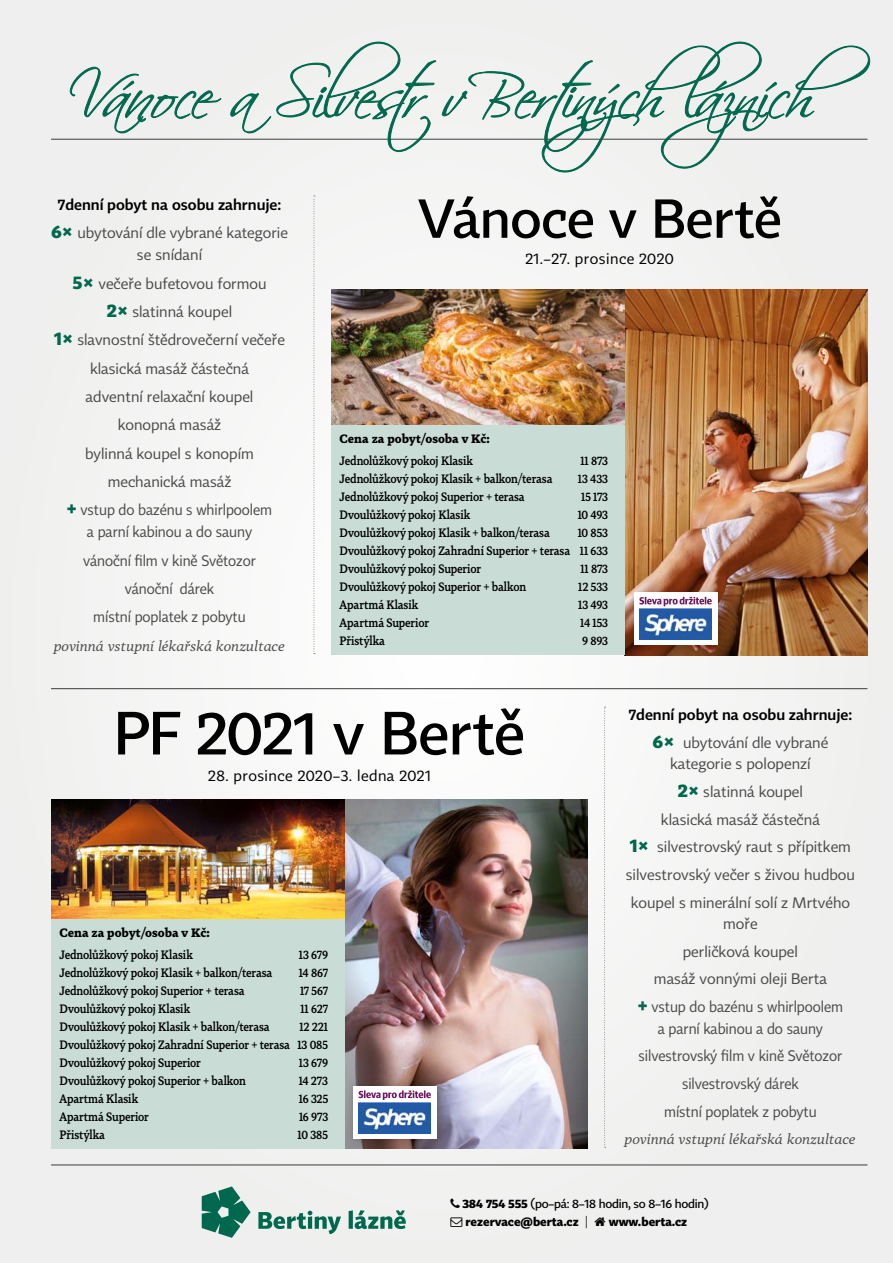
<style>
.page{position:relative;width:893px;height:1263px;background:#f1f1f0}
.page>*{position:absolute;margin:0;border:0;box-sizing:border-box;transform-origin:0 0}
.t1{font:63px "Scriptina Pro";color:#00684e}
.t2{font:500 60px "Tabac Sans";letter-spacing:-.015em;color:#000}
.t3{font:500 54px "Tabac Sans";letter-spacing:-.01em;color:#000}
.t4{font:15px/28.3px "Tabac Sans";color:#4a4a49;text-align:center}
.t5{font:15px/28.3px "Tabac Sans";color:#4a4a49;text-align:center;scale:.94 1}
.t6{font:300 15px/27.8px "Tabac Sans";color:#000;text-align:center}
.t7{font:15px "Tabac Sans";letter-spacing:.03em;color:#000}
.t8{font:italic 13.5px "Tabac G3";letter-spacing:.01em;color:#4a4a49}
.t9{font:500 12px/18px "Tabac G4";letter-spacing:-.015em;color:#000;text-align:justify;scale:.9 1}
.t10{font:500 12px/18px "Tabac Sans";letter-spacing:-.02em;color:#000}
.t11{font:500 12px "Tabac G4";letter-spacing:.005em;color:#000}
.t12{font:700 12px "Tabac Sans";color:#000}
.s1{font-weight:300;color:#000}
.s2{font-weight:700;font-size:18px;color:#00684e}
.s3{font-weight:400;color:#4a4a49}
.s4{font-weight:700}
.s5{font-weight:300}
</style>
<div class="page">
<hr style="left:51px;top:139px;width:816px;height:1px;background:#3c3c3b">
<img style="left:624px;top:290px;width:243px;height:365px">
<div style="left:331px;top:424px;width:293px;height:231px;background:#c9ddd6"></div>
<img style="left:331px;top:290px;width:293px;height:134px">
<div style="left:626px;top:585px;width:102px;height:71px;background:#000;opacity:.2"></div>
<div style="left:634px;top:593px;width:83px;height:52px;background:#fff"></div>
<img style="left:639px;top:609px;width:73px;height:30px">
<svg style="left:639px;top:597px;width:73px;height:9px"></svg>
<svg style="left:314px;top:196px;width:1px;height:458px"></svg>
<hr style="left:51px;top:688px;width:816px;height:1px;background:#3c3c3b">
<svg style="left:604px;top:707px;width:2px;height:441px"></svg>
<img style="left:344px;top:799px;width:243px;height:350px">
<div style="left:51px;top:918px;width:293px;height:231px;background:#c9ddd6"></div>
<img style="left:51px;top:799px;width:293px;height:119px">
<div style="left:345px;top:1078px;width:102px;height:71px;background:#000;opacity:.2"></div>
<div style="left:353px;top:1086px;width:84px;height:52px;background:#fff"></div>
<img style="left:359px;top:1102px;width:72px;height:31px">
<svg style="left:359px;top:1090px;width:72px;height:10px"></svg>
<svg style="left:70px;top:67px;width:151px;height:66px"></svg>
<svg style="left:230px;top:42px;width:206px;height:110px"></svg>
<svg style="left:442px;top:42px;width:428px;height:130px"></svg>
<svg style="left:202px;top:1186px;width:204px;height:52px"></svg>
<hr style="left:51px;top:1165px;width:816px;height:1px;background:#3c3c3b">
<h1 class="t1" style="left:83px;top:58px;width:788px">Vánoce a Silvestr v Bertinýchlázních</h1>
<p class="t4" style="left:51px;top:191px;width:239px"><span class="s1">7denní pobyt na osobu zahrnuje:<br></span><span class="s2">6×</span> ubytování dle vybrané kategorie</p>
<p class="t4" style="left:54px;top:241px;width:232px">se snídaní<br><span class="s2">5×</span> večeře bufetovou formou<br><span class="s2">2×</span> slatinná koupel<br><span class="s2">1×</span> slavnostní štědrovečerní večeře klasická masáž částečná<br>adventní relaxační koupel<br>konopná masáž<br>bylinná koupel s konopím mechanická masáž<br><span class="s2">+</span> vstup do bazénu s whirlpoolem</p>
<p class="t5" style="left:83px;top:518px;width:185px">a parní kabinou a do sauny vánoční film v kině Světozor vánoční dárek<br>místní poplatek z pobytu</p>
<p class="t8" style="left:54px;top:636px;width:232px">povinná vstupní lékařská konzultace</p>
<h3 class="t3" style="left:417px;top:186px;width:366px">Vánoce v Bertě</h3>
<p class="t7" style="left:525px;top:250px;width:150px">21.–27. prosince 2020</p>
<p class="t11" style="left:340px;top:430px;width:152px">Cena za pobyt/osoba v Kč:</p>
<p class="t9" style="left:340px;top:452px;width:150px">Jednolůžkový pokoj Klasik</p>
<p class="t9" style="left:580px;top:452px;width:32px">11 873</p>
<p class="t9" style="left:340px;top:470px;width:238px">Jednolůžkový pokoj Klasik + balkon/terasa</p>
<p class="t9" style="left:578px;top:470px;width:35px">13 433</p>
<p class="t9" style="left:340px;top:488px;width:207px">Jednolůžkový pokoj Superior + terasa</p>
<p class="t9" style="left:581px;top:488px;width:31px">15 173</p>
<p class="t9" style="left:340px;top:506px;width:147px">Dvoulůžkový pokoj Klasik</p>
<p class="t9" style="left:578px;top:506px;width:35px">10 493</p>
<p class="t9" style="left:340px;top:524px;width:235px">Dvoulůžkový pokoj Klasik + balkon/terasa</p>
<p class="t9" style="left:340px;top:524px;width:300px;text-indent:238px">10 853<br>Dvoulůžkový pokoj Zahradní Superior + terasa 11 633<br>Dvoulůžkový pokoj Superior</p>
<p class="t9" style="left:580px;top:560px;width:32px">11 873</p>
<p class="t9" style="left:340px;top:578px;width:209px">Dvoulůžkový pokoj Superior + balkon</p>
<p class="t9" style="left:578px;top:578px;width:35px">12 533</p>
<p class="t9" style="left:340px;top:596px;width:89px">Apartmá Klasik</p>
<p class="t9" style="left:578px;top:596px;width:35px">13 493</p>
<p class="t9" style="left:340px;top:614px;width:101px">Apartmá Superior</p>
<p class="t9" style="left:580px;top:614px;width:32px">14 153</p>
<p class="t9" style="left:340px;top:632px;width:52px">Přistýlka</p>
<p class="t9" style="left:582px;top:632px;width:30px">9 893</p>
<h2 class="t2" style="left:114px;top:697px;width:412px">PF 2021 v Bertě</h2>
<p class="t7" style="left:208px;top:767px;width:224px">28. prosince 2020–3. ledna 2021</p>
<p class="t11" style="left:60px;top:924px;width:152px">Cena za pobyt/osoba v Kč:</p>
<p class="t9" style="left:60px;top:945px;width:150px">Jednolůžkový pokoj Klasik</p>
<p class="t9" style="left:299px;top:945px;width:34px">13 679</p>
<p class="t9" style="left:60px;top:963px;width:238px">Jednolůžkový pokoj Klasik + balkon/terasa</p>
<p class="t9" style="left:299px;top:963px;width:34px">14 867</p>
<p class="t9" style="left:60px;top:981px;width:207px">Jednolůžkový pokoj Superior + terasa</p>
<p class="t9" style="left:300px;top:981px;width:32px">17 567</p>
<p class="t9" style="left:60px;top:999px;width:147px">Dvoulůžkový pokoj Klasik</p>
<p class="t9" style="left:300px;top:999px;width:32px">11 627</p>
<p class="t9" style="left:60px;top:1017px;width:235px">Dvoulůžkový pokoj Klasik + balkon/terasa</p>
<p class="t9" style="left:60px;top:1017px;width:300px;text-indent:240px">12 221<br>Dvoulůžkový pokoj Zahradní Superior + terasa 13 085<br>Dvoulůžkový pokoj Superior</p>
<p class="t9" style="left:299px;top:1053px;width:34px">13 679</p>
<p class="t9" style="left:60px;top:1071px;width:209px">Dvoulůžkový pokoj Superior + balkon</p>
<p class="t9" style="left:299px;top:1071px;width:34px">14 273</p>
<p class="t9" style="left:60px;top:1089px;width:89px">Apartmá Klasik</p>
<p class="t9" style="left:299px;top:1089px;width:34px">16 325</p>
<p class="t9" style="left:60px;top:1107px;width:101px">Apartmá Superior</p>
<p class="t9" style="left:299px;top:1107px;width:34px">16 973</p>
<p class="t9" style="left:60px;top:1125px;width:52px">Přistýlka</p>
<p class="t9" style="left:298px;top:1125px;width:35px">10 385</p>
<p class="t6" style="left:629px;top:701px;width:225px">7denní pobyt na osobu zahrnuje:<br><span class="s2">6×</span> <span class="s3">ubytování dle vybrané</span></p>
<p class="t4" style="left:626px;top:750px;width:231px;line-height:27.8px">kategorie s polopenzí<br><span class="s2">2×</span> slatinná koupel<br>klasická masáž částečná<br><span class="s2">1×</span> silvestrovský raut s přípitkem silvestrovský večer s živou hudbou koupel s minerální solí z Mrtvého</p>
<p class="t4" style="left:638px;top:910px;width:207px;line-height:27.8px">moře<br>perličková koupel<br>masáž vonnými oleji Berta<br><span class="s2">+</span> vstup do bazénu s whirlpoolem</p>
<p class="t5" style="left:639px;top:1014px;width:218px;line-height:27.8px">a parní kabinou a do sauny silvestrovský film v kině Světozor silvestrovský dárek<br>místní poplatek z pobytu</p>
<p class="t8" style="left:625px;top:1130px;width:232px">povinná vstupní lékařská konzultace</p>
<p class="t10" style="left:462px;top:1195px;width:248px"><span class="s4">384 754 555</span> (po–pá: 8–18 hodin, so 8–16 hodin) <span class="s4">rezervace@berta.cz</span> <span class="s5">|</span></p>
<p class="t12" style="left:609px;top:1214px;width:80px">www.berta.cz</p>
</div>
